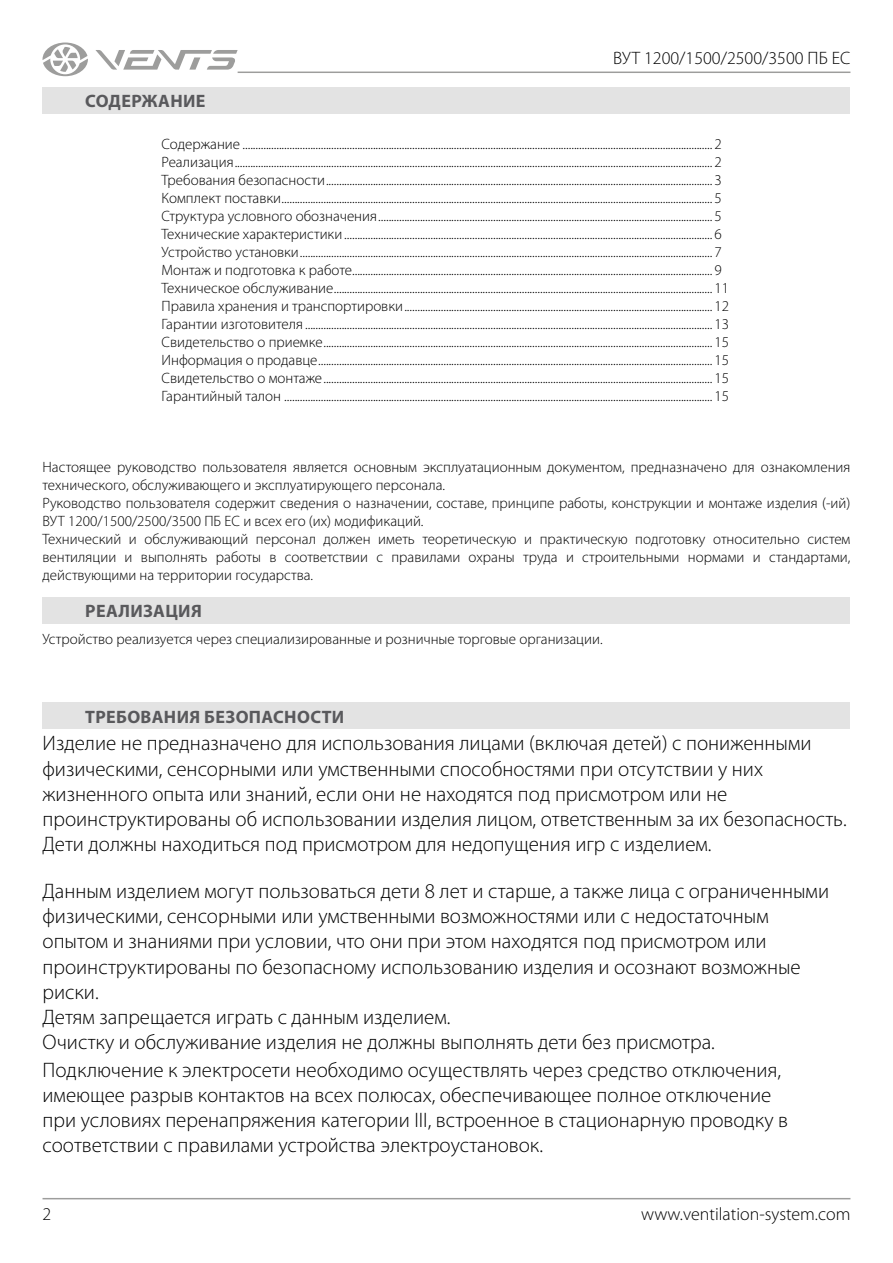
<style>
.page{position:relative;width:893px;height:1263px;background:#fff}
.page>*{position:absolute;margin:0;border:0;box-sizing:border-box;transform-origin:0 0}
.t1{font:300 21px/25.2px "Myriad Pro";color:#000}
.t2{font:300 18px "Myriad Pro";color:#000}
.t3{font:700 18px "Myriad Pro";letter-spacing:.02em;color:#59595c}
.t4{font:300 15px/18px "Myriad Pro";color:#000}
</style>
<div class="page">
<hr style="left:43px;top:1198px;width:807px;height:1px;background:#9d9d9c">
<hr style="left:238px;top:72px;width:612px;height:1px;background:#9d9d9c">
<svg style="left:95px;top:50px;width:143px;height:20px"></svg>
<svg style="left:43px;top:43px;width:45px;height:33px"></svg>
<div style="left:43px;top:87px;width:807px;height:27px;background:#e3e3e3"></div>
<div style="left:43px;top:597px;width:807px;height:27px;background:#e3e3e3"></div>
<div style="left:43px;top:703px;width:807px;height:26px;background:#e3e3e3"></div>
<p class="t3" style="left:85px;top:89px;width:122px">СОДЕРЖАНИЕ</p>
<p class="t2" style="left:613px;top:48px;width:239px">ВУТ 1200/1500/2500/3500 ПБ ЕС</p>
<p class="t4" style="left:162px;top:136px;width:569px">Содержание .................................................................................................................................................................................... 2<br>Реализация....................................................................................................................................................................................... 2<br>Требования безопасности.................................................................................................................................................... 3<br>Комплект поставки..................................................................................................................................................................... 5<br>Структура условного обозначения................................................................................................................................ 5<br>Технические характеристики ............................................................................................................................................. 6<br>Устройство установки.............................................................................................................................................................. 7<br>Монтаж и подготовка к работе.......................................................................................................................................... 9<br>Техническое обслуживание................................................................................................................................................. 11<br>Правила хранения и транспортировки...................................................................................................................... 12<br>Гарантии изготовителя ............................................................................................................................................................ 13<br>Свидетельство о приемке..................................................................................................................................................... 15<br>Информация о продавце....................................................................................................................................................... 15<br>Свидетельство о монтаже..................................................................................................................................................... 15<br>Гарантийный талон .................................................................................................................................................................... 15</p>
<p class="t4" style="left:43px;top:458px;width:809px">Настоящее руководство пользователя является основным эксплуатационным документом, предназначено для ознакомления технического, обслуживающего и эксплуатирующего персонала.<br>Руководство пользователя содержит сведения о назначении, составе, принципе работы, конструкции и монтаже изделия (-ий)<br>ВУТ 1200/1500/2500/3500 ПБ ЕС и всех его (их) модификаций.<br>Технический и обслуживающий персонал должен иметь теоретическую и практическую подготовку относительно систем вентиляции и выполнять работы в соответствии с правилами охраны труда и строительными нормами и стандартами, действующими на территории государства.</p>
<p class="t3" style="left:85px;top:599px;width:118px">РЕАЛИЗАЦИЯ</p>
<p class="t4" style="left:43px;top:630px;width:562px">Устройство реализуется через специализированные и розничные торговые организации.</p>
<p class="t3" style="left:85px;top:705px;width:261px">ТРЕБОВАНИЯ БЕЗОПАСНОСТИ</p>
<p class="t1" style="left:43px;top:731px;width:806px">Изделие не предназначено для использования лицами (включая детей) с пониженными физическими, сенсорными или умственными способностями при отсутствии у них жизненного опыта или знаний, если они не находятся под присмотром или не проинструктированы об использовании изделия лицом, ответственным за их безопасность.<br>Дети должны находиться под присмотром для недопущения игр с изделием.</p>
<p class="t1" style="left:43px;top:879px;width:788px">Данным изделием могут пользоваться дети 8 лет и старше, а также лица с ограниченными физическими, сенсорными или умственными возможностями или с недостаточным опытом и знаниями при условии, что они при этом находятся под присмотром или проинструктированы по безопасному использованию изделия и осознают возможные риски.<br>Детям запрещается играть с данным изделием.<br>Очистку и обслуживание изделия не должны выполнять дети без присмотра.</p>
<p class="t1" style="left:43px;top:1057px;width:747px">Подключение к электросети необходимо осуществлять через средство отключения, имеющее разрыв контактов на всех полюсах, обеспечивающее полное отключение при условиях перенапряжения категории III, встроенное в стационарную проводку в соответствии с правилами устройства электроустановок.</p>
<p class="t2" style="left:43px;top:1204px;width:10px">2</p>
<p class="t2" style="left:641px;top:1204px;width:211px">www.ventilation-system.com</p>
</div>
